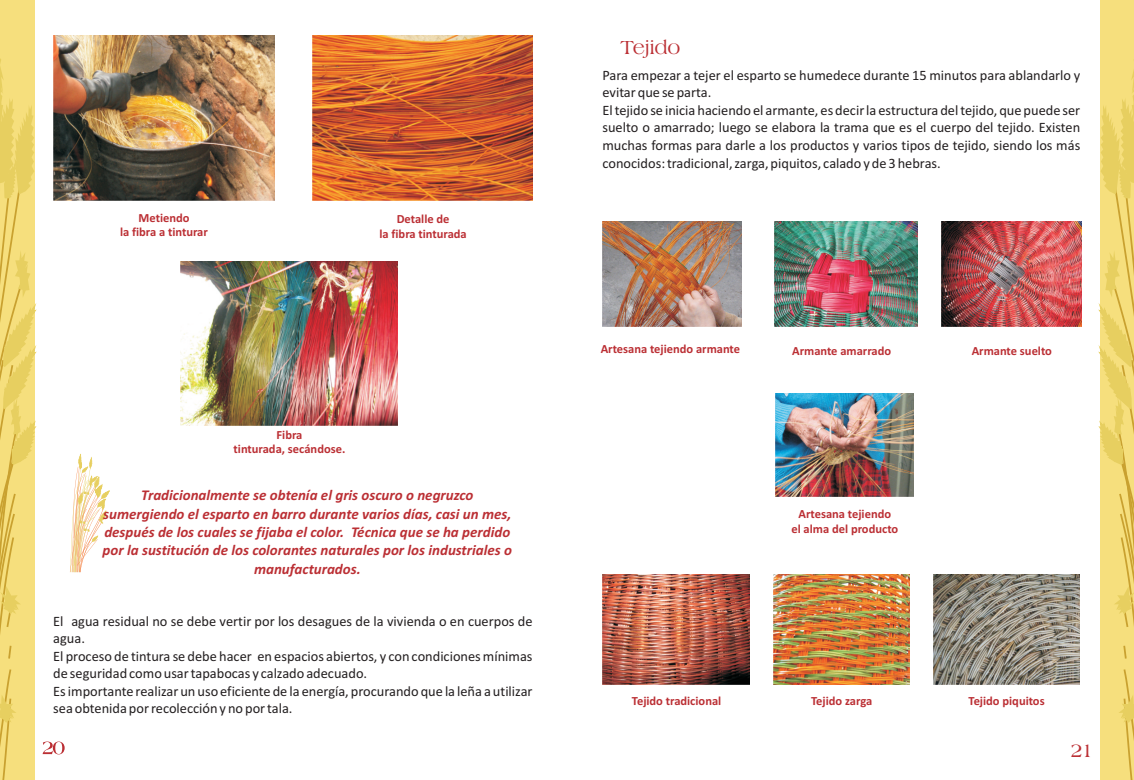
<style>
.page{position:relative;width:1134px;height:780px;background:#fff}
.page>*{position:absolute;margin:0;border:0;box-sizing:border-box;transform-origin:0 0}
.t1{font:20px "Americana BT";color:#bb2f34}
.t2{font:19.88px "Americana BT";color:#bb2f34}
.t3{font:italic 700 15px/18.2px "Calibri";color:#bb2f34;text-align:center}
.t4{font:14.38px/17.5px "Calibri";color:#231f20}
.t5{font:700 12.5px/14.4px "Calibri";color:#bb2f34;text-align:center}
</style>
<div class="page">
<img style="left:54px;top:36px;width:220px;height:165px">
<img style="left:313px;top:36px;width:220px;height:165px">
<img style="left:942px;top:221px;width:139px;height:105px">
<img style="left:774px;top:221px;width:143px;height:105px">
<img style="left:603px;top:574px;width:147px;height:110px">
<img style="left:773px;top:574px;width:136px;height:110px">
<img style="left:933px;top:574px;width:147px;height:110px">
<img style="left:602px;top:221px;width:140px;height:105px">
<img style="left:776px;top:394px;width:137px;height:102px">
<svg style="left:43px;top:741px;width:22px;height:13px"></svg>
<div style="left:0;top:0;width:34px;height:780px;background:#f6df7d"></div>
<svg style="left:0;top:39px;width:37px;height:741px"></svg>
<div style="left:1100px;top:0;width:34px;height:780px;background:#f6df7d"></div>
<svg style="left:1098px;top:70px;width:36px;height:710px"></svg>
<img style="left:180px;top:262px;width:218px;height:163px">
<svg style="left:70px;top:453px;width:40px;height:119px"></svg>
<p class="t5" style="left:120px;top:211px;width:89px">Metiendo<br>la fibra a tinturar</p>
<p class="t5" style="left:379px;top:213px;width:89px">Detalle de<br>la fibra tinturada</p>
<p class="t5" style="left:234px;top:428px;width:113px">Fibra<br>tinturada, secándose.</p>
<p class="t3" style="left:103px;top:487px;width:411px">Tradicionalmente se obtenía el gris oscuro o negruzco sumergiendo el esparto en barro durante varios días, casi un mes, después de los cuales se fijaba el color. Técnica que se ha perdido por la sustitución de los colorantes naturales por los industriales o manufacturados.</p>
<p class="t4" style="left:53px;top:613px;width:481px">El agua residual no se debe vertir por los desagues de la vivienda o en cuerpos de agua.<br>El proceso de tintura se debe hacer en espacios abiertos, y con condiciones mínimas de seguridad como usar tapabocas y calzado adecuado.<br>Es importante realizar un uso eficiente de la energía, procurando que la leña a utilizar sea obtenida por recolección y no por tala.</p>
<h1 class="t1" style="left:620px;top:38px;width:62px">Tejido</h1>
<p class="t4" style="left:602px;top:67px;width:479px">Para empezar a tejer el esparto se humedece durante 15 minutos para ablandarlo y evitar que se parta.<br>El tejido se inicia haciendo el armante, es decir la estructura del tejido, que puede ser suelto o amarrado; luego se elabora la trama que es el cuerpo del tejido. Existen muchas formas para darle a los productos y varios tipos de tejido, siendo los más conocidos: tradicional, zarga, piquitos, calado y de 3 hebras.</p>
<p class="t5" style="left:601px;top:342px;width:141px">Artesana tejiendo armante</p>
<p class="t5" style="left:792px;top:344px;width:100px">Armante amarrado</p>
<p class="t5" style="left:972px;top:344px;width:82px">Armante suelto</p>
<p class="t5" style="left:791px;top:507px;width:108px;line-height:15.2px">Artesana tejiendo<br>el alma del producto</p>
<p class="t5" style="left:632px;top:694px;width:91px">Tejido tradicional</p>
<p class="t5" style="left:811px;top:694px;width:63px">Tejido zarga</p>
<p class="t5" style="left:968px;top:694px;width:78px">Tejido piquitos</p>
<h2 class="t2" style="left:1070px;top:741px;width:25px">21</h2>
</div>
